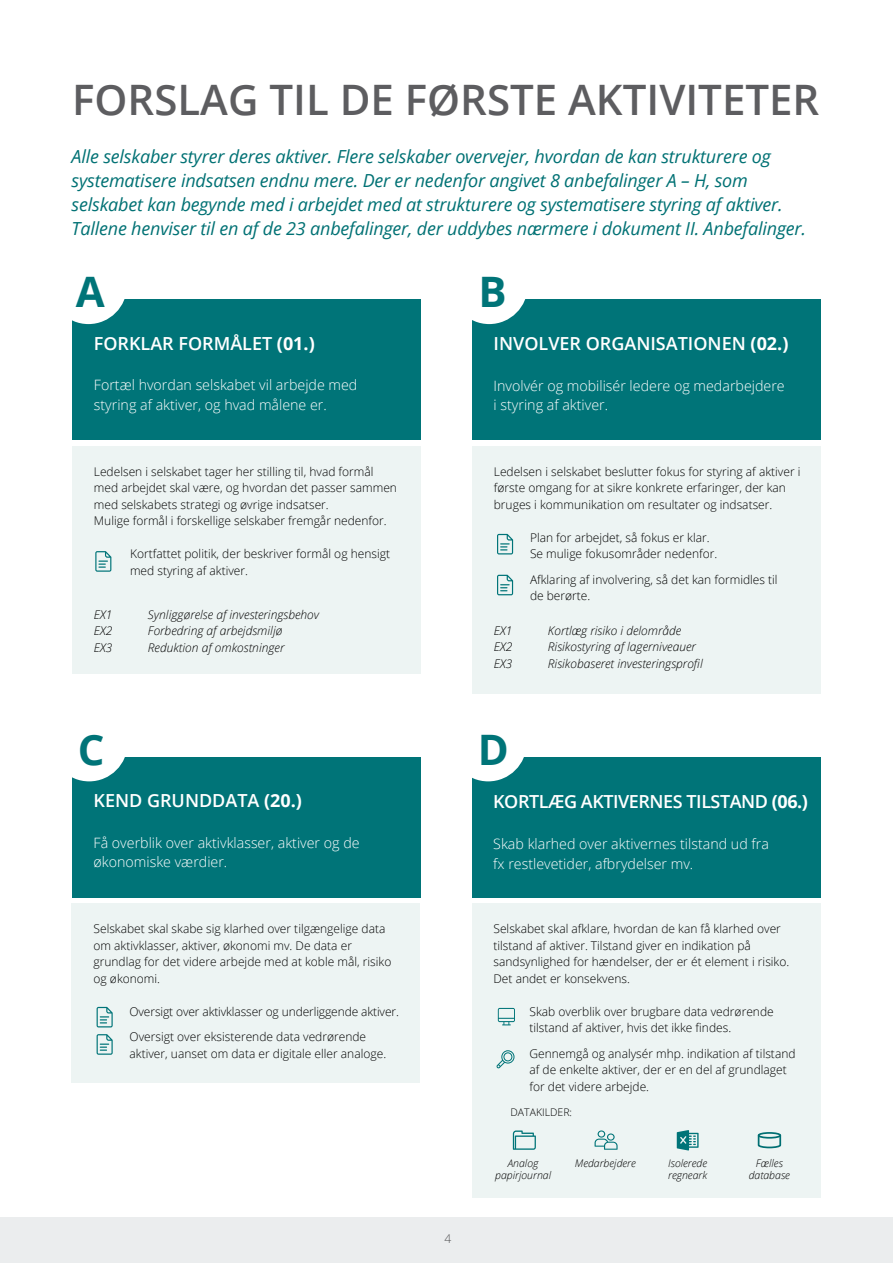
<style>
.page{position:relative;width:893px;height:1263px;background:#fff}
.page>*{position:absolute;margin:0;border:0;box-sizing:border-box;transform-origin:0 0}
.t1{font:600 42px "Open Sans";color:#5d5d60}
.t2{font:700 42px "Open Sans";color:#007478}
.t3{font:italic 18px/24px "Open Sans";letter-spacing:-.01em;color:#007174}
.t4{font:600 18px "Open Sans";color:#fff}
.t5{font:600 18px "Open Sans";letter-spacing:-.025em;color:#fff}
.t6{font:300 14.25px/19.5px "Open Sans";color:#fff}
.t7{font:300 12px/16.5px "Open Sans";color:#000}
.t8{font:italic 300 12px "Open Sans";color:#000}
.t9{font:300 12px "Open Sans";color:#4d4d4f}
.t10{font:italic 300 10.5px/12px "Open Sans";color:#000;text-align:center}
.t11{font:300 10.5px "Open Sans";color:#000}
.s1{font-weight:700}
</style>
<div class="page">
<div style="left:0;top:1217px;width:893px;height:46px;background:#ebedee"></div>
<div style="left:72px;top:299px;width:349px;height:141px;background:#007478"></div>
<div style="left:50px;top:247px;width:77px;height:77px;background:#fff;border-radius:50%"></div>
<div style="left:72px;top:446px;width:349px;height:228px;background:#edf4f3"></div>
<div style="left:472px;top:446px;width:349px;height:247px;background:#edf4f3"></div>
<div style="left:472px;top:299px;width:349px;height:141px;background:#007478"></div>
<svg style="left:497px;top:534px;width:16px;height:20px"></svg>
<svg style="left:497px;top:575px;width:16px;height:20px"></svg>
<svg style="left:95px;top:551px;width:16px;height:21px"></svg>
<div style="left:451px;top:247px;width:77px;height:77px;background:#fff;border-radius:50%"></div>
<div style="left:72px;top:903px;width:348px;height:180px;background:#edf4f3"></div>
<div style="left:72px;top:757px;width:349px;height:140px;background:#007478"></div>
<svg style="left:97px;top:1007px;width:16px;height:20px"></svg>
<svg style="left:97px;top:1034px;width:16px;height:21px"></svg>
<div style="left:51px;top:704px;width:77px;height:77px;background:#fff;border-radius:50%"></div>
<div style="left:472px;top:903px;width:348px;height:295px;background:#edf4f3"></div>
<div style="left:472px;top:757px;width:348px;height:140px;background:#007478"></div>
<svg style="left:498px;top:1008px;width:17px;height:17px"></svg>
<svg style="left:497px;top:1050px;width:17px;height:18px"></svg>
<svg style="left:677px;top:1130px;width:22px;height:20px"></svg>
<svg style="left:513px;top:1130px;width:23px;height:20px"></svg>
<svg style="left:595px;top:1130px;width:23px;height:20px"></svg>
<svg style="left:757px;top:1132px;width:24px;height:17px"></svg>
<div style="left:450px;top:704px;width:77px;height:77px;background:#fff;border-radius:50%"></div>
<h1 class="t1" style="left:72px;top:71px;width:749px">FORSLAG TIL DE FØRSTE AKTIVITETER</h1>
<p class="t3" style="left:72px;top:144px;width:736px">Alle selskaber styrer deres aktiver. Flere selskaber overvejer, hvordan de kan strukturere og systematisere indsatsen endnu mere. Der er nedenfor angivet 8 anbefalinger A – H, som selskabet kan begynde med i arbejdet med at strukturere og systematisere styring af aktiver.<br>Tallene henviser til en af de 23 anbefalinger, der uddybes nærmere i dokument II. Anbefalinger.</p>
<h1 class="t2" style="left:76px;top:262px;width:30px">A</h1>
<h1 class="t2" style="left:478px;top:262px;width:30px">B</h1>
<h2 class="t4" style="left:94px;top:331px;width:222px">FORKLAR FORMÅLET <span class="s1">(01.)</span></h2>
<p class="t6" style="left:94px;top:375px;width:265px">Fortæl hvordan selskabet vil arbejde med styring af aktiver, og hvad målene er.</p>
<p class="t7" style="left:94px;top:463px;width:305px">Ledelsen i selskabet tager her stilling til, hvad formål med arbejdet skal være, og hvordan det passer sammen med selskabets strategi og øvrige indsatser.<br>Mulige formål i forskellige selskaber fremgår nedenfor.</p>
<p class="t7" style="left:130px;top:545px;width:262px">Kortfattet politik, der beskriver formål og hensigt med styring af aktiver.</p>
<p class="t8" style="left:94px;top:606px;width:20px">EX1</p>
<p class="t8" style="left:148px;top:606px;width:173px">Synliggørelse af investeringsbehov</p>
<p class="t8" style="left:94px;top:623px;width:20px">EX2</p>
<p class="t8" style="left:148px;top:623px;width:136px">Forbedring af arbejdsmiljø</p>
<p class="t8" style="left:94px;top:639px;width:20px">EX3</p>
<p class="t8" style="left:148px;top:639px;width:138px">Reduktion af omkostninger</p>
<h2 class="t4" style="left:494px;top:331px;width:296px">INVOLVER ORGANISATIONEN <span class="s1">(02.)</span></h2>
<p class="t6" style="left:494px;top:375px;width:293px">Involvér og mobilisér ledere og medarbejdere i styring af aktiver.</p>
<p class="t7" style="left:494px;top:463px;width:308px">Ledelsen i selskabet beslutter fokus for styring af aktiver i første omgang for at sikre konkrete erfaringer, der kan bruges i kommunikation om resultater og indsatser.</p>
<p class="t7" style="left:530px;top:529px;width:189px">Plan for arbejdet, så fokus er klar.<br>Se mulige fokusområder nedenfor.</p>
<p class="t7" style="left:530px;top:571px;width:249px">Afklaring af involvering, så det kan formidles til de berørte.</p>
<p class="t8" style="left:494px;top:622px;width:20px">EX1</p>
<p class="t8" style="left:548px;top:622px;width:135px">Kortlæg risiko i delområde</p>
<p class="t8" style="left:494px;top:639px;width:20px">EX2</p>
<p class="t8" style="left:548px;top:639px;width:150px">Risikostyring af lagerniveauer</p>
<p class="t8" style="left:494px;top:655px;width:20px">EX3</p>
<p class="t8" style="left:548px;top:655px;width:156px">Risikobaseret investeringsprofil</p>
<h1 class="t2" style="left:78px;top:720px;width:28px">C</h1>
<h1 class="t2" style="left:478px;top:720px;width:33px">D</h1>
<h2 class="t4" style="left:94px;top:788px;width:210px">KEND GRUNDDATA <span class="s1">(20.)</span></h2>
<p class="t6" style="left:94px;top:833px;width:268px">Få overblik over aktivklasser, aktiver og de økonomiske værdier.</p>
<p class="t7" style="left:94px;top:920px;width:299px">Selskabet skal skabe sig klarhed over tilgængelige data om aktivklasser, aktiver, økonomi mv. De data er grundlag for det videre arbejde med at koble mål, risiko og økonomi.</p>
<p class="t7" style="left:130px;top:998px;width:271px;line-height:25.5px">Oversigt over aktivklasser og underliggende aktiver.<br>Oversigt over eksisterende data vedrørende</p>
<p class="t7" style="left:130px;top:1045px;width:258px">aktiver, uanset om data er digitale eller analoge.</p>
<p class="t9" style="left:445px;top:1230px;width:8px">4</p>
<h2 class="t5" style="left:493px;top:789px;width:316px">KORTLÆG AKTIVERNES TILSTAND <span class="s1">(06.)</span></h2>
<p class="t6" style="left:493px;top:834px;width:277px">Skab klarhed over aktivernes tilstand ud fra fx restlevetider, afbrydelser mv.</p>
<p class="t7" style="left:493px;top:920px;width:297px">Selskabet skal afklare, hvordan de kan få klarhed over tilstand af aktiver. Tilstand giver en indikation på sandsynlighed for hændelser, der er ét element i risiko.<br>Det andet er konsekvens.</p>
<p class="t7" style="left:529px;top:1003px;width:246px">Skab overblik over brugbare data vedrørende tilstand af aktiver, hvis det ikke findes.</p>
<p class="t7" style="left:529px;top:1045px;width:268px">Gennemgå og analysér mhp. indikation af tilstand af de enkelte aktiver, der er en del af grundlaget for det videre arbejde.</p>
<p class="t11" style="left:510px;top:1105px;width:63px">DATAKILDER:</p>
<p class="t10" style="left:495px;top:1157px;width:57px">Analog papirjournal</p>
<p class="t10" style="left:575px;top:1157px;width:63px">Medarbejdere</p>
<p class="t10" style="left:668px;top:1157px;width:41px;text-align:left">Isolerede regneark</p>
<p class="t10" style="left:749px;top:1157px;width:43px">Fælles database</p>
</div>
